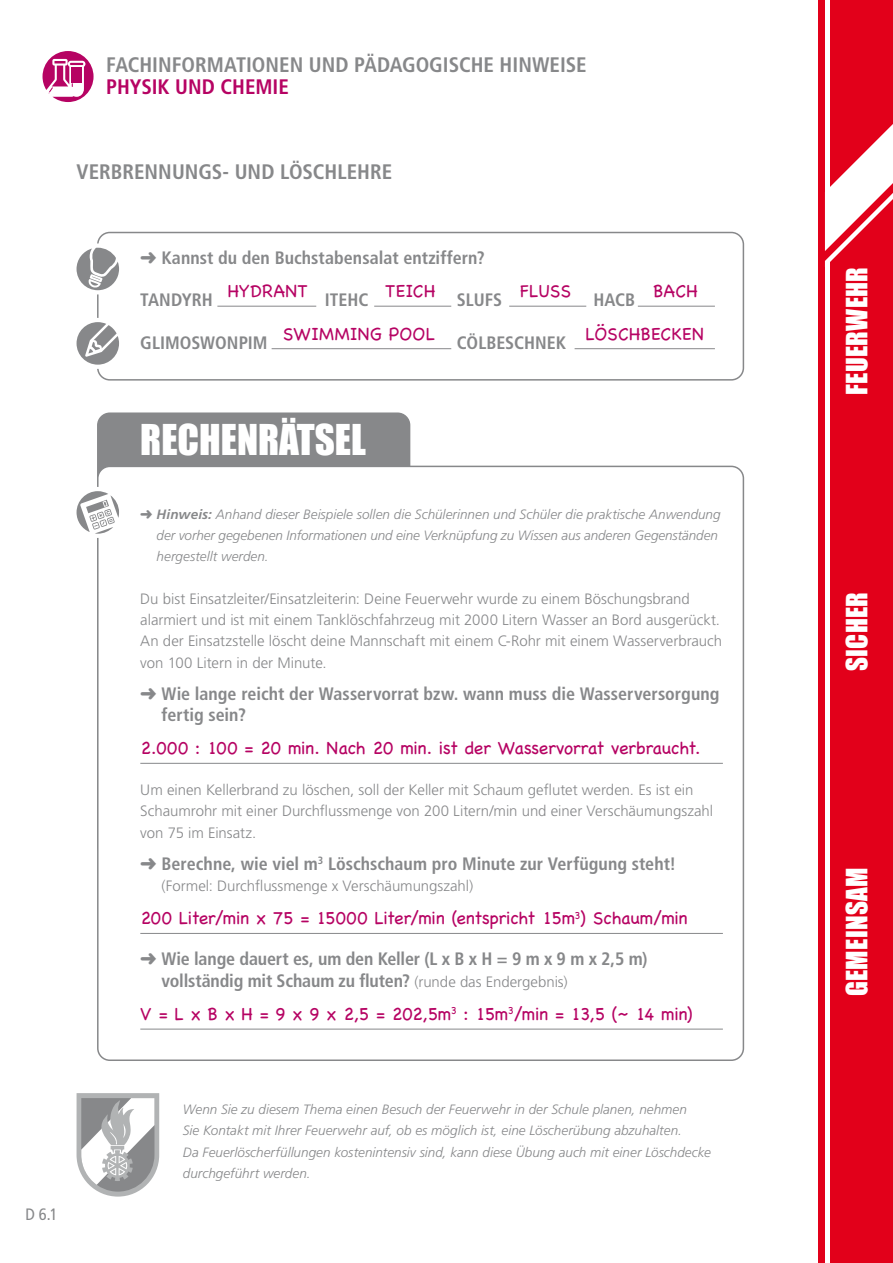
<style>
.page{position:relative;width:893px;height:1263px;background:#fff}
.page>*{position:absolute;margin:0;border:0;box-sizing:border-box;transform-origin:0 0}
.t1{font:39px "Impact";color:#fff}
.t2{font:27px "Impact";letter-spacing:.01em;color:#fff}
.t3{font:700 condensed 21px "Frutiger LT Std";color:#87888a}
.t4{font:700 condensed 21px "Frutiger LT Std";color:#b60363}
.t5{font:700 condensed 18px/21.3px "Frutiger LT Std";color:#87888a}
.t6{font:300 18px "Chalkboard SE";letter-spacing:-.01em;color:#b60363}
.t7{font:300 18px "Chalkboard SE";letter-spacing:.01em;color:#b60363}
.t8{font:300 18px "Chalkboard SE";letter-spacing:.015em;color:#b60363}
.t9{font:condensed 16.5px "Frutiger LT Std";color:#87888a}
.t10{font:300 15px/21.3px "Frutiger LT Std";color:#87888a}
.t11{font:italic 300 13.5px/21.3px "Frutiger LT Std";color:#87888a}
.s1{font-weight:700}
.s2{font-weight:300;font-stretch:normal;font-size:15px}
</style>
<div class="page">
<svg style="left:43px;top:51px;width:51px;height:51px"></svg>
<div style="left:819px;top:0;width:74px;height:1263px;background:#e2001a"></div>
<hr style="left:825px;top:0;width:4px;height:217px;background:#fff">
<hr style="left:825px;top:261px;width:4px;height:1002px;background:#fff">
<svg style="left:825px;top:56px;width:68px;height:211px"></svg>
<div style="left:97px;top:232px;width:647px;height:149px;border:2px solid #87888a;border-radius:12px"></div>
<div style="left:72px;top:243px;width:51px;height:51px;background:#fff;border-radius:50%"></div>
<svg style="left:77px;top:248px;width:42px;height:42px"></svg>
<div style="left:72px;top:318px;width:51px;height:51px;background:#fff;border-radius:50%"></div>
<svg style="left:77px;top:322px;width:42px;height:43px"></svg>
<hr style="left:217px;top:306px;width:99px;height:1px;background:#87888a">
<hr style="left:374px;top:306px;width:77px;height:1px;background:#87888a">
<hr style="left:272px;top:348px;width:179px;height:1px;background:#87888a">
<hr style="left:575px;top:348px;width:140px;height:1px;background:#87888a">
<hr style="left:509px;top:306px;width:77px;height:1px;background:#87888a">
<hr style="left:638px;top:306px;width:77px;height:1px;background:#87888a">
<div style="left:98px;top:413px;width:312px;height:445px;background:#87888a;border-radius:12px"></div>
<div style="left:98px;top:466px;width:645px;height:594px;background:#fff;border-radius:12px"></div>
<hr style="left:140px;top:763px;width:583px;height:1px;background:#87888a">
<hr style="left:140px;top:933px;width:583px;height:1px;background:#87888a">
<hr style="left:140px;top:1029px;width:583px;height:1px;background:#87888a">
<svg style="left:77px;top:1093px;width:82px;height:103px"></svg>
<svg style="left:77px;top:491px;width:42px;height:43px"></svg>
<h3 class="t3" style="left:106px;top:53px;width:482px">FACHINFORMATIONEN UND PÄDAGOGISCHE HINWEISE</h3>
<h3 class="t4" style="left:106px;top:74px;width:184px">PHYSIK UND CHEMIE</h3>
<h3 class="t3" style="left:77px;top:159px;width:317px">VERBRENNUNGS- UND LÖSCHLEHRE</h3>
<p class="t5" style="left:140px;top:247px;width:346px">➜ Kannst du den Buchstabensalat entziffern?</p>
<p class="t5" style="left:140px;top:289px;width:74px">TANDYRH</p>
<p class="t5" style="left:325px;top:289px;width:45px">ITEHC</p>
<p class="t5" style="left:457px;top:289px;width:47px">SLUFS</p>
<p class="t5" style="left:593px;top:289px;width:43px">HACB</p>
<p class="t5" style="left:140px;top:332px;width:129px">GLIMOSWONPIM</p>
<p class="t5" style="left:457px;top:332px;width:111px">CÖLBESCHNEK</p>
<p class="t8" style="left:228px;top:275px;width:81px">HYDRANT</p>
<p class="t7" style="left:283px;top:318px;width:154px">SWIMMING POOL</p>
<p class="t6" style="left:385px;top:275px;width:52px">TEICH</p>
<p class="t6" style="left:520px;top:275px;width:52px">FLUSS</p>
<p class="t6" style="left:653px;top:275px;width:46px">BACH</p>
<p class="t7" style="left:585px;top:318px;width:120px">LÖSCHBECKEN</p>
<h1 class="t1" style="left:140px;top:409px;width:227px">RECHENRÄTSEL</h1>
<p class="t11" style="left:157px;top:504px;width:566px;text-indent:-16px">➜ <span class="s1">Hinweis:</span> Anhand dieser Beispiele sollen die Schülerinnen und Schüler die praktische Anwendung der vorher gegebenen Informationen und eine Verknüpfung zu Wissen aus anderen Gegenständen hergestellt werden.</p>
<p class="t10" style="left:140px;top:588px;width:583px">Du bist Einsatzleiter/Einsatzleiterin: Deine Feuerwehr wurde zu einem Böschungsbrand alarmiert und ist mit einem Tanklöschfahrzeug mit 2000 Litern Wasser an Bord ausgerückt.<br>An der Einsatzstelle löscht deine Mannschaft mit einem C-Rohr mit einem Wasserverbrauch von 100 Litern in der Minute.</p>
<p class="t5" style="left:162px;top:683px;width:559px;text-indent:-21px">➜ Wie lange reicht der Wasservorrat bzw. wann muss die Wasserversorgung fertig sein?</p>
<p class="t6" style="left:140px;top:732px;width:562px">2.000 : 100 = 20 min. Nach 20 min. ist der Wasservorrat verbraucht.</p>
<p class="t10" style="left:140px;top:780px;width:574px">Um einen Kellerbrand zu löschen, soll der Keller mit Schaum geflutet werden. Es ist ein<br>Schaumrohr mit einer Durchflussmenge von 200 Litern/min und einer Verschäumungszahl von 75 im Einsatz.</p>
<p class="t5" style="left:140px;top:853px;width:537px">➜ Berechne, wie viel m<sup>3</sup> Löschschaum pro Minute zur Verfügung steht!</p>
<p class="t10" style="left:162px;top:875px;width:313px">(Formel: Durchflussmenge x Verschäumungszahl)</p>
<p class="t6" style="left:140px;top:902px;width:549px">200 Liter/min x 75 = 15000 Liter/min (entspricht 15m<sup>3</sup>) Schaum/min</p>
<p class="t5" style="left:162px;top:948px;width:487px;text-indent:-21px">➜ Wie lange dauert es, um den Keller (L x B x H = 9 m x 9 m x 2,5 m) vollständig mit Schaum zu fluten? <span class="s2">(runde das Endergebnis)</span></p>
<p class="t6" style="left:140px;top:998px;width:554px">V = L x B x H = 9 x 9 x 2,5 = 202,5m<sup>3</sup> : 15m<sup>3</sup>/min = 13,5 (~ 14 min)</p>
<p class="t9" style="left:26px;top:1205px;width:34px">D 6.1</p>
<p class="t11" style="left:183px;top:1099px;width:530px">Wenn Sie zu diesem Thema einen Besuch der Feuerwehr in der Schule planen, nehmen<br>Sie Kontakt mit Ihrer Feuerwehr auf, ob es möglich ist, eine Löscherübung abzuhalten.<br>Da Feuerlöscherfüllungen kostenintensiv sind, kann diese Übung auch mit einer Löschdecke durchgeführt werden.</p>
<h2 class="t2" style="left:836px;top:395px;width:129px;rotate:-90deg">FEUERWEHR</h2>
<h2 class="t2" style="left:836px;top:671px;width:81px;rotate:-90deg">SICHER</h2>
<h2 class="t2" style="left:836px;top:996px;width:130px;rotate:-90deg">GEMEINSAM</h2>
</div>
